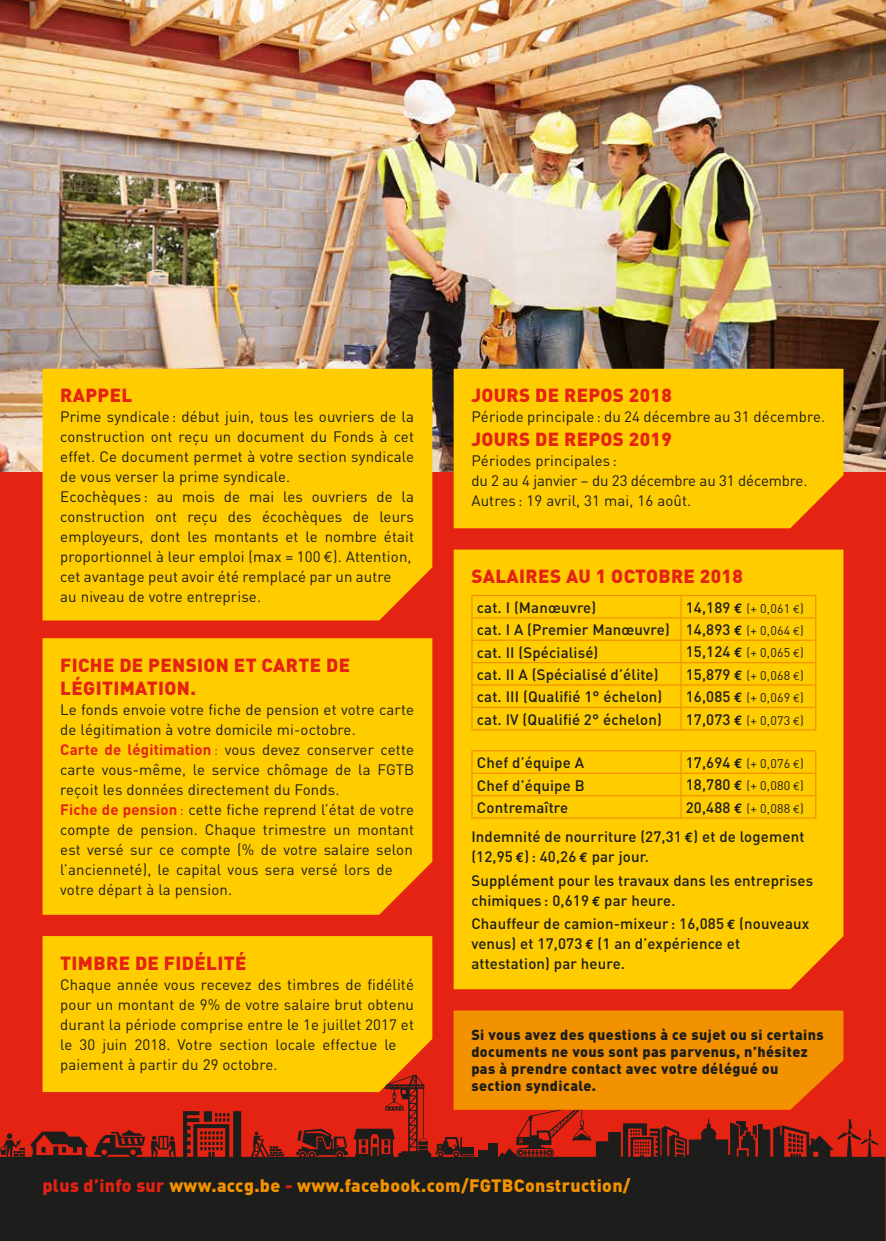
<style>
.page{position:relative;width:886px;height:1241px;background:#fff}
.page>*{position:absolute;margin:0;border:0;box-sizing:border-box;transform-origin:0 0}
.t1{font:900 18.75px/23.5px "DIN";letter-spacing:.02em;color:#e42313}
.t2{font:900 17.75px "DIN";letter-spacing:.02em;color:#f39200}
.t3{font:15px/20px "DIN";letter-spacing:.01em;color:#1d1d1b}
.t4{font:500 15px/20px "DIN";letter-spacing:.01em;color:#1d1d1b}
.t5{font:900 14.38px/16.9px "DIN";letter-spacing:.03em;color:#1d1d1b}
.t6{font:12.5px "DIN";letter-spacing:.01em;color:#1d1d1b}
.s1{font-family:"Euro Mono"}
.s2{font-weight:700;color:#e42313}
.s3{color:#e42313}
.s4{font-weight:500;font-size:15px}
.s5{font-family:"Euro Mono";font-weight:700;font-size:13.75px}
.s6{font-family:"Euro Mono";font-size:11.25px}
.s7{font-weight:400;font-size:12.5px}
.s8{font-family:"Euro Mono";font-weight:400;font-size:11.25px}
</style>
<div class="page">
<div style="left:0;top:379px;width:886px;height:861px;background:#e42313"></div>
<img style="left:0;top:0;width:886px;height:471px">
<div style="left:0;top:1156px;width:885px;height:84px;background:#1d1d1b"></div>
<svg style="left:0;top:1133px;width:25px;height:23px"></svg>
<svg style="left:94px;top:1130px;width:51px;height:27px"></svg>
<div style="left:795px;top:1189px;width:53px;height:44px;background:#1d1d1b"></div>
<svg style="left:31px;top:1131px;width:57px;height:30px"></svg>
<svg style="left:296px;top:1128px;width:52px;height:30px"></svg>
<svg style="left:183px;top:1111px;width:58px;height:46px"></svg>
<svg style="left:251px;top:1131px;width:33px;height:25px"></svg>
<svg style="left:151px;top:1135px;width:25px;height:21px"></svg>
<div style="left:725px;top:1191px;width:41px;height:42px;background:#1d1d1b"></div>
<svg style="left:354px;top:1010px;width:529px;height:156px"></svg>
<div style="left:43px;top:369px;width:389px;height:251px;background:#fc0"></div>
<div style="left:43px;top:638px;width:389px;height:276px;background:#fc0"></div>
<div style="left:43px;top:936px;width:389px;height:155px;background:#fc0"></div>
<div style="left:454px;top:369px;width:389px;height:159px;background:#fc0"></div>
<div style="left:454px;top:549px;width:389px;height:440px;background:#fc0"></div>
<hr style="left:471px;top:594px;width:210px;height:2px;background:#f39200">
<hr style="left:471px;top:596px;width:2px;height:21px;background:#f39200">
<hr style="left:681px;top:594px;width:135px;height:2px;background:#f39200">
<hr style="left:680px;top:596px;width:2px;height:21px;background:#f39200">
<hr style="left:471px;top:617px;width:210px;height:1px;background:#f39200">
<hr style="left:471px;top:618px;width:2px;height:21px;background:#f39200">
<hr style="left:681px;top:617px;width:135px;height:1px;background:#f39200">
<hr style="left:680px;top:618px;width:2px;height:21px;background:#f39200">
<hr style="left:471px;top:639px;width:210px;height:1px;background:#f39200">
<hr style="left:471px;top:640px;width:2px;height:22px;background:#f39200">
<hr style="left:681px;top:639px;width:135px;height:1px;background:#f39200">
<hr style="left:680px;top:640px;width:2px;height:22px;background:#f39200">
<hr style="left:471px;top:662px;width:210px;height:1px;background:#f39200">
<hr style="left:471px;top:663px;width:2px;height:21px;background:#f39200">
<hr style="left:681px;top:662px;width:135px;height:1px;background:#f39200">
<hr style="left:680px;top:663px;width:2px;height:21px;background:#f39200">
<hr style="left:471px;top:684px;width:210px;height:1px;background:#f39200">
<hr style="left:471px;top:685px;width:2px;height:21px;background:#f39200">
<hr style="left:681px;top:684px;width:135px;height:1px;background:#f39200">
<hr style="left:680px;top:685px;width:2px;height:21px;background:#f39200">
<hr style="left:471px;top:706px;width:210px;height:2px;background:#f39200">
<hr style="left:471px;top:708px;width:2px;height:21px;background:#f39200">
<hr style="left:681px;top:706px;width:135px;height:2px;background:#f39200">
<hr style="left:680px;top:708px;width:2px;height:21px;background:#f39200">
<svg style="left:815px;top:596px;width:1px;height:133px"></svg>
<hr style="left:471px;top:729px;width:210px;height:1px;background:#f39200">
<hr style="left:681px;top:729px;width:135px;height:1px;background:#f39200">
<hr style="left:471px;top:750px;width:210px;height:1px;background:#f39200">
<hr style="left:471px;top:751px;width:2px;height:21px;background:#f39200">
<hr style="left:681px;top:750px;width:135px;height:1px;background:#f39200">
<hr style="left:680px;top:751px;width:2px;height:21px;background:#f39200">
<hr style="left:471px;top:772px;width:210px;height:1px;background:#f39200">
<hr style="left:471px;top:773px;width:2px;height:21px;background:#f39200">
<hr style="left:681px;top:772px;width:135px;height:1px;background:#f39200">
<hr style="left:680px;top:773px;width:2px;height:21px;background:#f39200">
<hr style="left:471px;top:794px;width:210px;height:2px;background:#f39200">
<hr style="left:471px;top:796px;width:2px;height:21px;background:#f39200">
<hr style="left:681px;top:794px;width:135px;height:2px;background:#f39200">
<hr style="left:680px;top:796px;width:2px;height:21px;background:#f39200">
<svg style="left:815px;top:751px;width:1px;height:66px"></svg>
<hr style="left:471px;top:817px;width:210px;height:1px;background:#f39200">
<hr style="left:681px;top:817px;width:135px;height:1px;background:#f39200">
<p class="t1" style="left:60px;top:382px;width:74px">RAPPEL</p>
<p class="t3" style="left:60px;top:406px;width:355px">Prime syndicale : début juin, tous les ouvriers de la construction ont reçu un document du Fonds à cet effet. Ce document permet à votre section syndicale de vous verser la prime syndicale.<br>Ecochèques : au mois de mai les ouvriers de la construction ont reçu des écochèques de leurs employeurs, dont les montants et le nombre était proportionnel à leur emploi (max = 100 <span class="s1">€</span>). Attention, cet avantage peut avoir été remplacé par un autre<br>au niveau de votre entreprise.</p>
<p class="t1" style="left:60px;top:652px;width:291px">FICHE DE PENSION ET CARTE DE<br>LÉGITIMATION.</p>
<p class="t3" style="left:60px;top:699px;width:355px">Le fonds envoie votre fiche de pension et votre carte de légitimation à votre domicile mi-octobre.<br><span class="s2">Carte de légitimation</span> <span class="s3">:</span> vous devez conserver cette carte vous-même, le service chômage de la FGTB reçoit les données directement du Fonds.<br><span class="s2">Fiche de pension</span> <span class="s3">:</span> cette fiche reprend l’état de votre compte de pension. Chaque trimestre un montant est versé sur ce compte (% de votre salaire selon l’ancienneté), le capital vous sera versé lors de votre départ à la pension.</p>
<p class="t1" style="left:60px;top:949px;width:188px">TIMBRE DE FIDÉLITÉ</p>
<p class="t3" style="left:60px;top:973px;width:355px">Chaque année vous recevez des timbres de fidélité pour un montant de 9% de votre salaire brut obtenu durant la période comprise entre le 1e juillet 2017 et le 30 juin 2018. Votre section locale effectue le paiement à partir du 29 octobre.</p>
<p class="t1" style="left:471px;top:382px;width:202px">JOURS DE REPOS 2018</p>
<p class="t3" style="left:471px;top:406px;width:355px">Période principale : du 24 décembre au 31 décembre.</p>
<p class="t1" style="left:471px;top:426px;width:202px">JOURS DE REPOS 2019</p>
<p class="t3" style="left:471px;top:450px;width:337px">Périodes principales :<br>du 2 au 4 janvier – du 23 décembre au 31 décembre.<br>Autres : 19 avril, 31 mai, 16 août.</p>
<p class="t1" style="left:471px;top:563px;width:273px">SALAIRES AU 1 OCTOBRE 2018</p>
<p class="t4" style="left:477px;top:597px;width:121px">cat. I (Manœuvre)</p>
<p class="t6" style="left:686px;top:600px;width:120px"><span class="s4">14,189</span> <span class="s5">€</span> (+ 0,061 <span class="s6">€</span>)</p>
<p class="t4" style="left:477px;top:618px;width:328px;line-height:22.4px">cat. I A (Premier Manœuvre) 14,893 <span class="s5">€</span> <span class="s7">(+ 0,064</span> <span class="s8">€</span><span class="s7">) </span>cat. II (Spécialisé)</p>
<p class="t6" style="left:686px;top:645px;width:120px"><span class="s4">15,124</span> <span class="s5">€</span> (+ 0,065 <span class="s6">€</span>)</p>
<p class="t4" style="left:477px;top:664px;width:183px">cat. II A (Spécialisé d’élite)</p>
<p class="t6" style="left:686px;top:667px;width:120px"><span class="s4">15,879</span> <span class="s5">€</span> (+ 0,068 <span class="s6">€</span>)</p>
<p class="t4" style="left:477px;top:686px;width:187px">cat. III (Qualifié 1° échelon)</p>
<p class="t6" style="left:686px;top:689px;width:120px"><span class="s4">16,085</span> <span class="s5">€</span> (+ 0,069 <span class="s6">€</span>)</p>
<p class="t4" style="left:477px;top:708px;width:186px">cat. IV (Qualifié 2° échelon)</p>
<p class="t6" style="left:686px;top:712px;width:120px"><span class="s4">17,073</span> <span class="s5">€</span> (+ 0,073 <span class="s6">€</span>)</p>
<p class="t4" style="left:477px;top:752px;width:109px">Chef d’équipe A</p>
<p class="t6" style="left:686px;top:755px;width:120px"><span class="s4">17,694</span> <span class="s5">€</span> (+ 0,076 <span class="s6">€</span>)</p>
<p class="t4" style="left:477px;top:774px;width:109px">Chef d’équipe B</p>
<p class="t6" style="left:686px;top:777px;width:120px"><span class="s4">18,780</span> <span class="s5">€</span> (+ 0,080 <span class="s6">€</span>)</p>
<p class="t4" style="left:477px;top:797px;width:93px">Contremaître</p>
<p class="t6" style="left:686px;top:800px;width:120px"><span class="s4">20,488</span> <span class="s5">€</span> (+ 0,088 <span class="s6">€</span>)</p>
<p class="t4" style="left:471px;top:826px;width:335px">Indemnité de nourriture (27,31 <span class="s5">€</span>) et de logement (12,95 <span class="s5">€</span>): 40,26 <span class="s5">€</span> par jour.</p>
<p class="t4" style="left:471px;top:869px;width:343px">Supplément pour les travaux dans les entreprises chimiques : 0,619 <span class="s5">€</span> par heure.</p>
<p class="t4" style="left:471px;top:912px;width:339px">Chauffeur de camion-mixeur : 16,085 <span class="s5">€</span> (nouveaux venus) et 17,073 <span class="s5">€</span> (1 an d’expérience et attestation) par heure.</p>
<p class="t5" style="left:471px;top:1025px;width:354px">Si vous avez des questions à ce sujet ou si certains documents ne vous sont pas parvenus, n’hésitez pas à prendre contact avec votre délégué ou section syndicale.</p>
<p class="t2" style="left:43px;top:1173px;width:589px"><span class="s3">plus d’info sur</span> www.accg.be <span class="s3">-</span> www.facebook.com/FGTBConstruction/</p>
</div>
